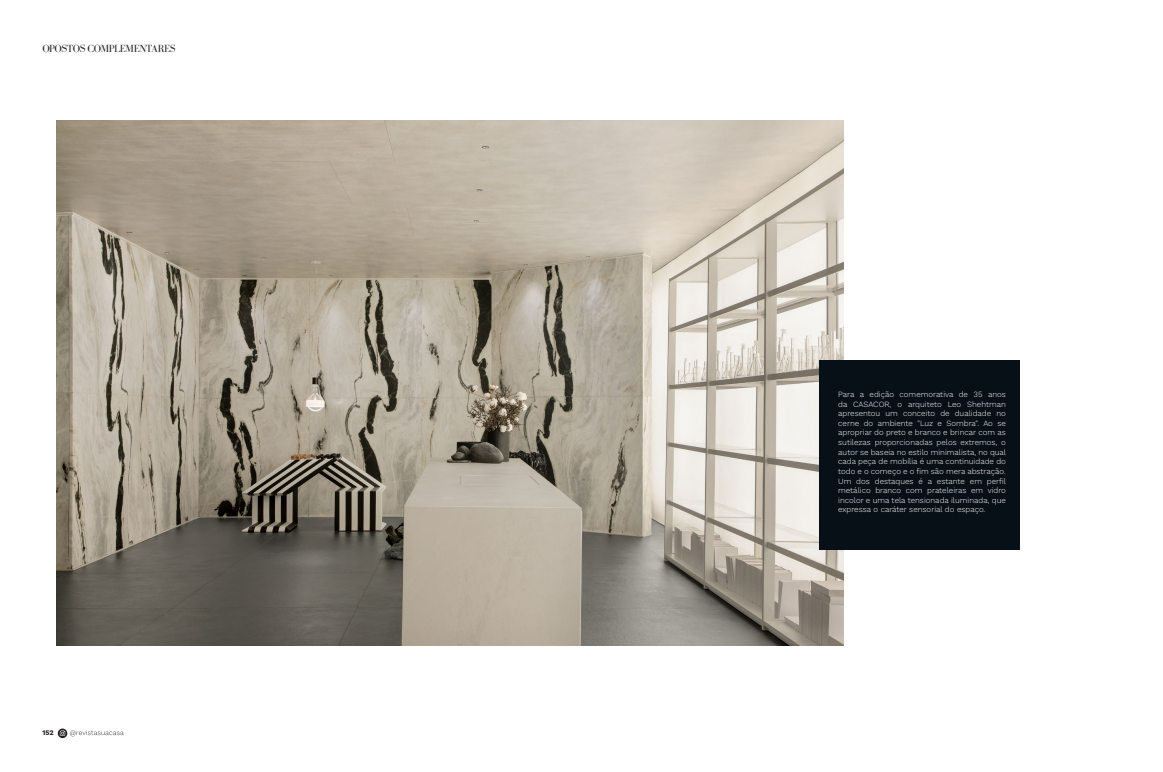
<style>
.page{position:relative;width:1163px;height:772px;background:#fff}
.page>*{position:absolute;margin:0;border:0;box-sizing:border-box;transform-origin:0 0}
.t1{font:10.6px "Bodoni FLF";letter-spacing:-.04em;color:#231f20}
.numeração__acontece{font:300 8px/9.6px "Work Sans";color:#fff;text-align:justify}
.t2{font:700 7px "Work Sans";color:#231f20}
</style>
<div class="page">
<svg style="left:58px;top:728px;width:66px;height:9px"></svg>
<img style="left:57px;top:120px;width:786px;height:525px">
<div style="left:819px;top:360px;width:200px;height:189px;background:#071017"></div>
<p class="t1" style="left:43px;top:43px;width:134px">OPOSTOS COMPLEMENTARES</p>
<p class="t2" style="left:43px;top:726px;width:13px">152</p>
<p class="numeração__acontece" style="left:838px;top:389px;width:169px">Para a edição comemorativa de 35 anos da CASACOR, o arquiteto Leo Shehtman apresentou um conceito de dualidade no cerne do ambiente "Luz e Sombra". Ao se apropriar do preto e branco e brincar com as sutilezas proporcionadas pelos extremos, o autor se baseia no estilo minimalista, no qual cada peça de mobília é uma continuidade do todo e o começo e o fim são mera abstração.<br>Um dos destaques é a estante em perfil metálico branco com prateleiras em vidro incolor e uma tela tensionada iluminada, que expressa o caráter sensorial do espaço.</p>
</div>
